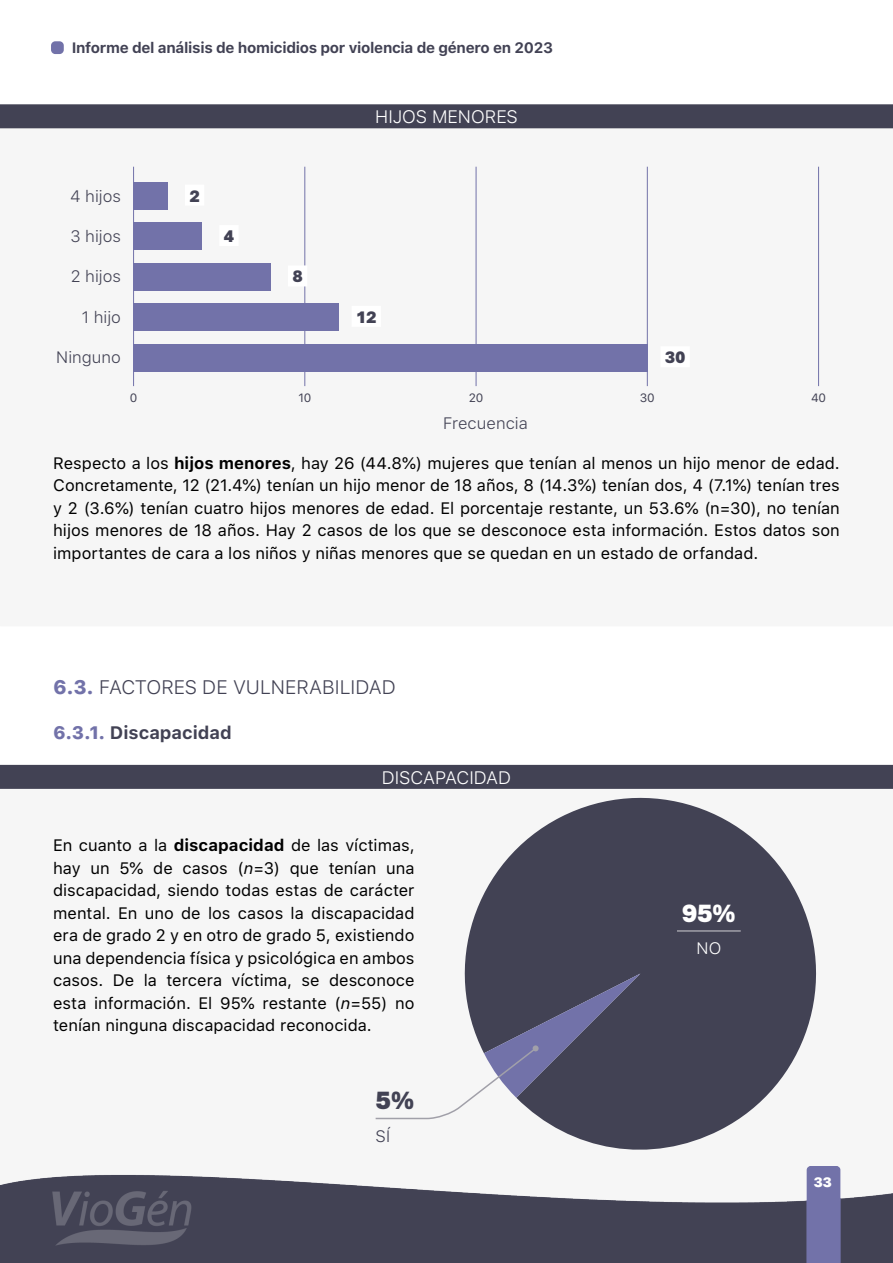
<style>
.page{position:relative;width:893px;height:1263px;background:#fff}
.page>*{position:absolute;margin:0;border:0;box-sizing:border-box;transform-origin:0 0}
.t1{font:900 27px "Aptos";color:#fff}
.t2{font:900 27px "Aptos";color:#424254}
._01_Titulo02{font:300 19.5px "SF Pro Text";color:#424254}
._01_Head_04{font:300 18px "SF Pro Text";color:#fff}
._01_Titulo03{font:700 18px "SF Pro Text";color:#424254}
.t3{font:900 18px "Aptos";color:#424254}
._01_TextoGeneral{font:16.5px/22.5px "SF Pro Text";color:#000;text-align:justify}
.t4{font:300 16.5px "SF Pro Text";color:#424254}
.t5{font:300 16.5px "SF Pro Text";color:#fff}
.t6{font:700 15px "SF Pro Text";letter-spacing:-.02em;color:#424254}
.t7{font:900 13.5px "SF Pro Display";color:#fff}
.t8{font:12px "SF Pro Text";letter-spacing:-.02em;color:#424254}
.s1{font-weight:700}
.s2{font-weight:800;color:#7272a9}
.s3{font-style:italic}
</style>
<div class="page">
<div style="left:0;top:128px;width:893px;height:259px;background:#f6f6f6"></div>
<div style="left:0;top:104px;width:893px;height:24px;background:#424254"></div>
<div style="left:352px;top:306px;width:29px;height:21px;background:#fff"></div>
<div style="left:133px;top:182px;width:35px;height:28px;background:#7272a9"></div>
<div style="left:133px;top:223px;width:69px;height:27px;background:#7272a9"></div>
<div style="left:133px;top:263px;width:137px;height:28px;background:#7272a9"></div>
<div style="left:133px;top:303px;width:206px;height:28px;background:#7272a9"></div>
<div style="left:133px;top:344px;width:515px;height:27px;background:#7272a9"></div>
<div style="left:219px;top:225px;width:20px;height:21px;background:#fff"></div>
<div style="left:660px;top:346px;width:30px;height:21px;background:#fff"></div>
<hr style="left:304px;top:167px;width:1px;height:219px;background:#7272a9">
<div style="left:288px;top:265px;width:19px;height:21px;background:#fff"></div>
<div style="left:185px;top:185px;width:19px;height:21px;background:#fff"></div>
<hr style="left:133px;top:167px;width:1px;height:219px;background:#7272a9">
<hr style="left:476px;top:167px;width:1px;height:219px;background:#7272a9">
<hr style="left:647px;top:167px;width:1px;height:219px;background:#7272a9">
<hr style="left:818px;top:167px;width:1px;height:219px;background:#7272a9">
<div style="left:0;top:765px;width:893px;height:24px;background:#424254"></div>
<svg style="left:440px;top:788px;width:401px;height:362px;fill:#424254"></svg>
<hr style="left:677px;top:930px;width:64px;height:2px;background:#a1a0a9">
<svg style="left:375px;top:973px;width:265px;height:147px"></svg>
<img style="left:0;top:1166px;width:893px;height:97px">
<div style="left:51px;top:41px;width:13px;height:13px;background:#7272a9;border-radius:4px"></div>
<p class="t6" style="left:72px;top:39px;width:483px">Informe del análisis de homicidios por violencia de género en 2023</p>
<p class="_01_Head_04" style="left:375px;top:107px;width:144px">HIJOS MENORES</p>
<p class="t4" style="left:70px;top:186px;width:52px">4 hijos</p>
<p class="t4" style="left:71px;top:227px;width:52px">3 hijos</p>
<p class="t4" style="left:71px;top:267px;width:52px">2 hijos</p>
<p class="t4" style="left:82px;top:307px;width:41px">1 hijo</p>
<p class="t4" style="left:56px;top:348px;width:66px">Ninguno</p>
<p class="t3" style="left:189px;top:183px;width:12px">2</p>
<p class="t3" style="left:224px;top:224px;width:12px">4</p>
<p class="t3" style="left:292px;top:264px;width:12px">8</p>
<p class="t3" style="left:356px;top:305px;width:22px">12</p>
<p class="t3" style="left:665px;top:345px;width:22px">30</p>
<p class="t8" style="left:130px;top:391px;width:9px">0</p>
<p class="t8" style="left:298px;top:391px;width:14px">10</p>
<p class="t8" style="left:469px;top:391px;width:16px">20</p>
<p class="t8" style="left:640px;top:391px;width:16px">30</p>
<p class="t8" style="left:811px;top:391px;width:17px">40</p>
<p class="t4" style="left:443px;top:414px;width:86px">Frecuencia</p>
<p class="_01_TextoGeneral" style="left:53px;top:452px;width:788px">Respecto a los <span class="s1">hijos menores</span>, hay 26 (44.8%) mujeres que tenían al menos un hijo menor de edad.<br>Concretamente, 12 (21.4%) tenían un hijo menor de 18 años, 8 (14.3%) tenían dos, 4 (7.1%) tenían tres y 2 (3.6%) tenían cuatro hijos menores de edad. El porcentaje restante, un 53.6% (n=30), no tenían hijos menores de 18 años. Hay 2 casos de los que se desconoce esta información. Estos datos son importantes de cara a los niños y niñas menores que se quedan en un estado de orfandad.</p>
<p class="_01_Titulo02" style="left:53px;top:676px;width:344px"><span class="s2">6.3.</span> FACTORES DE VULNERABILIDAD</p>
<p class="_01_Titulo03" style="left:53px;top:722px;width:180px"><span class="s2">6.3.1.</span> Discapacidad</p>
<p class="_01_Head_04" style="left:382px;top:767px;width:131px">DISCAPACIDAD</p>
<p class="_01_TextoGeneral" style="left:53px;top:834px;width:363px">En cuanto a la <span class="s1">discapacidad</span> de las víctimas, hay un 5% de casos (<span class="s3">n</span>=3) que tenían una discapacidad, siendo todas estas de carácter mental. En uno de los casos la discapacidad era de grado 2 y en otro de grado 5, existiendo una dependencia física y psicológica en ambos casos. De la tercera víctima, se desconoce esta información. El 95% restante (<span class="s3">n</span>=55) no tenían ninguna discapacidad reconocida.</p>
<p class="t2" style="left:376px;top:1082px;width:40px">5%</p>
<p class="t4" style="left:376px;top:1126px;width:16px">SÍ</p>
<p class="t1" style="left:682px;top:894px;width:55px">95%</p>
<p class="t5" style="left:696px;top:939px;width:26px">NO</p>
<p class="t7" style="left:814px;top:1174px;width:19px">33</p>
</div>
